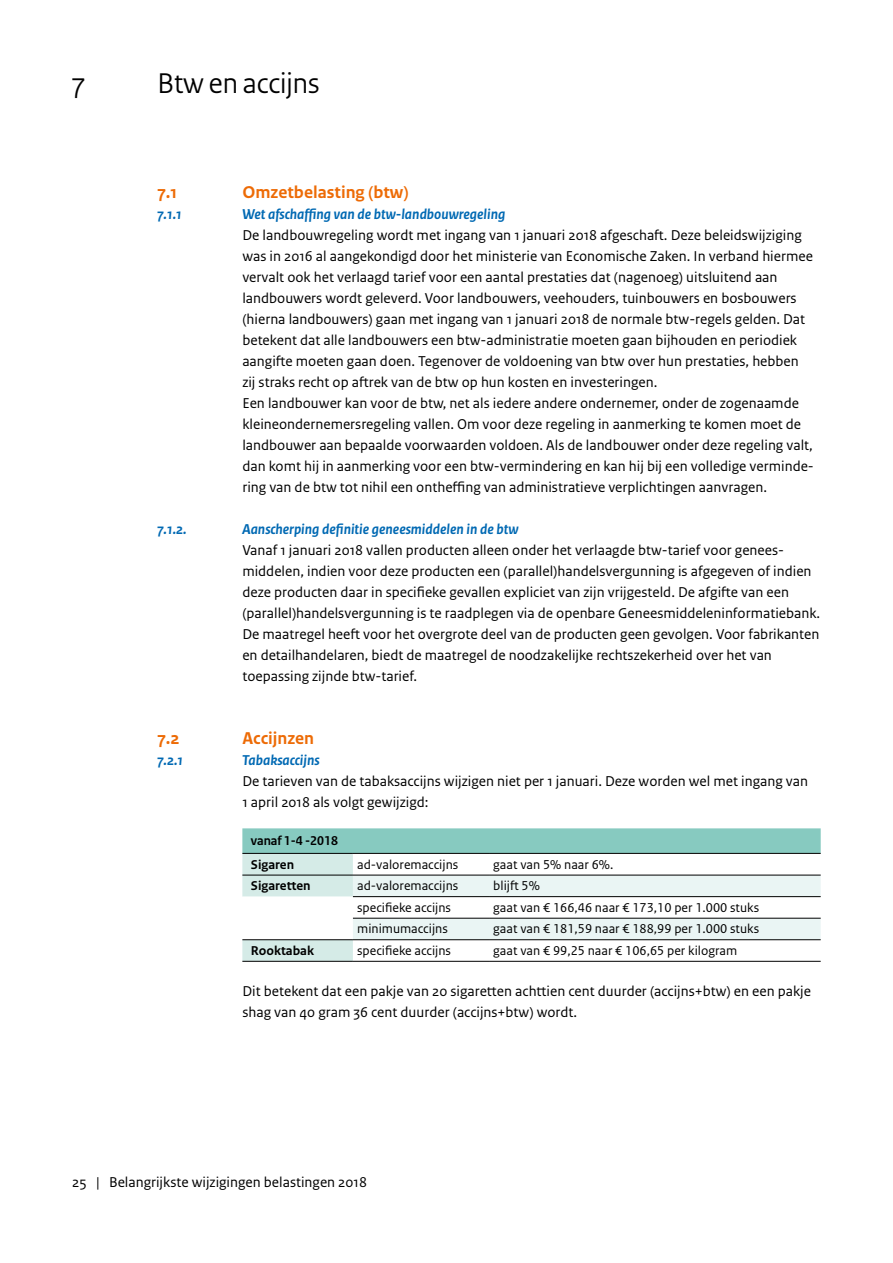
<style>
.page{position:relative;width:893px;height:1263px;background:#fff}
.page>*{position:absolute;margin:0;border:0;box-sizing:border-box;transform-origin:0 0}
.t1{font:30px "Rijksoverheid Sans Heading";color:#000}
.t2{font:700 18px "Rijksoverheid Sans Text";color:#ed6b06}
.t3{font:15px/21px "Rijksoverheid Sans Text";color:#000}
.t4{font:italic 700 15px "Rijksoverheid Sans Text";color:#0069b3}
.t5{font:13.5px "Rijksoverheid Sans Text";color:#000}
.t6{font:700 13.5px "Rijksoverheid Sans Text";color:#000}
.t7{font:700 13.5px "Rijksoverheid Sans Heading";color:#000}
</style>
<div class="page">
<svg style="left:242px;top:828px;width:579px;height:133px"></svg>
<hr style="left:242px;top:853px;width:111px;height:1px;background:#000">
<hr style="left:353px;top:853px;width:136px;height:1px;background:#000">
<hr style="left:489px;top:853px;width:332px;height:1px;background:#000">
<hr style="left:242px;top:875px;width:111px;height:1px;background:#000">
<hr style="left:353px;top:875px;width:136px;height:1px;background:#000">
<hr style="left:489px;top:875px;width:332px;height:1px;background:#000">
<hr style="left:353px;top:896px;width:136px;height:1px;background:#000">
<hr style="left:489px;top:896px;width:332px;height:1px;background:#000">
<hr style="left:353px;top:918px;width:136px;height:1px;background:#000">
<hr style="left:489px;top:918px;width:332px;height:1px;background:#000">
<hr style="left:242px;top:939px;width:111px;height:1px;background:#000">
<hr style="left:353px;top:939px;width:136px;height:1px;background:#000">
<hr style="left:489px;top:939px;width:332px;height:1px;background:#000">
<hr style="left:242px;top:961px;width:111px;height:1px;background:#000">
<hr style="left:353px;top:961px;width:136px;height:1px;background:#000">
<hr style="left:489px;top:961px;width:332px;height:1px;background:#000">
<h1 class="t1" style="left:72px;top:66px;width:15px">7</h1>
<h1 class="t1" style="left:157px;top:66px;width:164px">Btw en accijns</h1>
<p class="t2" style="left:157px;top:182px;width:22px">7.1</p>
<p class="t2" style="left:242px;top:182px;width:168px">Omzetbelasting (btw)</p>
<p class="t4" style="left:157px;top:206px;width:26px">7.1.1</p>
<p class="t4" style="left:242px;top:206px;width:265px">Wet afschaffing van de btw-landbouwregeling</p>
<p class="t3" style="left:242px;top:225px;width:573px">De landbouwregeling wordt met ingang van 1 januari 2018 afgeschaft. Deze beleidswijziging was in 2016 al aangekondigd door het ministerie van Economische Zaken. In verband hiermee vervalt ook het verlaagd tarief voor een aantal prestaties dat (nagenoeg) uitsluitend aan landbouwers wordt geleverd. Voor landbouwers, veehouders, tuinbouwers en bosbouwers (hierna landbouwers) gaan met ingang van 1 januari 2018 de normale btw-regels gelden. Dat betekent dat alle landbouwers een btw-administratie moeten gaan bijhouden en periodiek aangifte moeten gaan doen. Tegenover de voldoening van btw over hun prestaties, hebben zij straks recht op aftrek van de btw op hun kosten en investeringen.<br>Een landbouwer kan voor de btw, net als iedere andere ondernemer, onder de zogenaamde kleineondernemersregeling vallen. Om voor deze regeling in aanmerking te komen moet de landbouwer aan bepaalde voorwaarden voldoen. Als de landbouwer onder deze regeling valt, dan komt hij in aanmerking voor een btw-vermindering en kan hij bij een volledige verminde&shy;ring van de btw tot nihil een ontheffing van administratieve verplichtingen aanvragen.</p>
<p class="t4" style="left:157px;top:521px;width:31px">7.1.2.</p>
<p class="t4" style="left:242px;top:521px;width:277px">Aanscherping definitie geneesmiddelen in de btw</p>
<p class="t3" style="left:242px;top:540px;width:579px">Vanaf 1 januari 2018 vallen producten alleen onder het verlaagde btw-tarief voor genees&shy;middelen, indien voor deze producten een (parallel)handelsvergunning is afgegeven of indien deze producten daar in specifieke gevallen expliciet van zijn vrijgesteld. De afgifte van een (parallel)handelsvergunning is te raadplegen via de openbare Geneesmiddeleninformatiebank.<br>De maatregel heeft voor het overgrote deel van de producten geen gevolgen. Voor fabrikanten en detailhandelaren, biedt de maatregel de noodzakelijke rechtszekerheid over het van toepassing zijnde btw-tarief.</p>
<p class="t2" style="left:157px;top:728px;width:24px">7.2</p>
<p class="t2" style="left:242px;top:728px;width:73px">Accijnzen</p>
<p class="t4" style="left:157px;top:752px;width:27px">7.2.1</p>
<p class="t4" style="left:242px;top:752px;width:79px">Tabaksaccijns</p>
<p class="t3" style="left:242px;top:771px;width:567px">De tarieven van de tabaksaccijns wijzigen niet per 1 januari. Deze worden wel met ingang van<br>1 april 2018 als volgt gewijzigd:</p>
<p class="t7" style="left:251px;top:833px;width:89px">vanaf 1-4 -2018</p>
<p class="t6" style="left:251px;top:856px;width:45px">Sigaren</p>
<p class="t5" style="left:357px;top:856px;width:103px">ad-valoremaccijns</p>
<p class="t5" style="left:493px;top:856px;width:122px">gaat van 5% naar 6%.</p>
<p class="t6" style="left:251px;top:878px;width:61px">Sigaretten</p>
<p class="t5" style="left:357px;top:878px;width:103px">ad-valoremaccijns</p>
<p class="t5" style="left:493px;top:878px;width:48px">blijft 5%</p>
<p class="t5" style="left:357px;top:900px;width:95px">specifieke accijns</p>
<p class="t5" style="left:493px;top:900px;width:267px">gaat van € 166,46 naar € 173,10 per 1.000 stuks</p>
<p class="t5" style="left:357px;top:921px;width:92px">minimumaccijns</p>
<p class="t5" style="left:493px;top:921px;width:267px">gaat van € 181,59 naar € 188,99 per 1.000 stuks</p>
<p class="t6" style="left:251px;top:943px;width:65px">Rooktabak</p>
<p class="t5" style="left:357px;top:943px;width:95px">specifieke accijns</p>
<p class="t5" style="left:493px;top:943px;width:245px">gaat van € 99,25 naar € 106,65 per kilogram</p>
<p class="t3" style="left:242px;top:981px;width:570px">Dit betekent dat een pakje van 20 sigaretten achttien cent duurder (accijns+btw) en een pakje shag van 40 gram 36 cent duurder (accijns+btw) wordt.</p>
<p class="t3" style="left:72px;top:1172px;width:296px">25 | Belangrijkste wijzigingen belastingen 2018</p>
</div>
